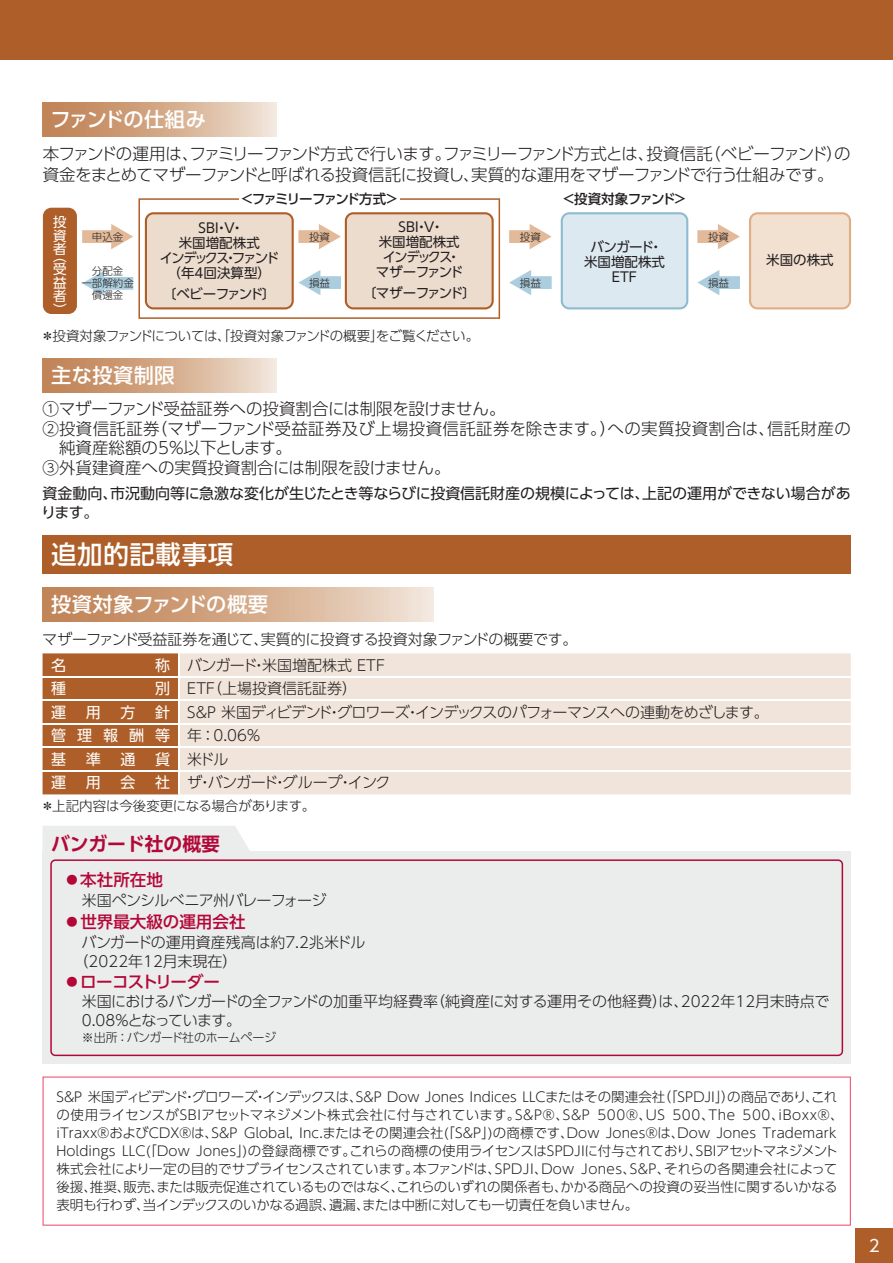
<style>
.page{position:relative;width:893px;height:1263px;background:#fff}
.page>*{position:absolute;margin:0;border:0;box-sizing:border-box;transform-origin:0 0}
.t1{font:25.5px "UD Shin Go Pro Medium 90 pv RKSJ H";letter-spacing:.025em;color:#fff}
.t2{font:20.25px "UD Shin Go Pro Medium 90 pv RKSJ H";letter-spacing:.02em;color:#fff}
.t3{font:20.25px "UD Shin Go Pro Medium 90 pv RKSJ H";letter-spacing:-.035em;color:#fff}
.t4{font:18.75px "UD Shin Go Pro De Bold 90 pv RKSJ H";color:#b30738}
.t5{font:16.5px/21px "UD Shin Go Pro Light 90 pv RKSJ H";letter-spacing:-.04em;color:#231f20}
.t6{font:16.5px "UD Shin Go Pro Light 90 pv RKSJ H";letter-spacing:.02em;color:#231f20}
.t7{font:16.5px "UD Shin Go Pro Light 90 pv RKSJ H";color:#231f20}
.t8{font:16.5px "UD Shin Go Pro Light 90 pv RKSJ H";letter-spacing:-.02em;color:#231f20}
.t9{font:16.5px "UD Shin Go Pro Medium 90 pv RKSJ H";color:#b30738}
.t10{font:16.5px "UD Shin Go Pro Medium 90 pv RKSJ H";letter-spacing:-.04em;color:#b30738}
.t11{font:16.5px "UD Shin Go Pro Regular 90 pv RKSJ H";color:#fff}
.t12{font:15px/18.8px "UD Shin Go Pro Light 90 pv RKSJ H";letter-spacing:-.025em;color:#231f20}
.t13{font:15px/18.8px "UD Shin Go Pro Light 90 pv RKSJ H";color:#231f20}
.t14{font:15px/19.5px "UD Shin Go Pro Regular 90 pv RKSJ H";color:#231f20}
.t15{font:15px/23.5px "UD Shin Go Pro Light 90 pv RKSJ H";letter-spacing:-.045em;color:#231f20}
.t16{font:15px "UD Shin Go Pro Regular 90 pv RKSJ H";color:#fff}
.t17{font:13.5px/18px "UD Shin Go Pro Light 90 pv RKSJ H";color:#231f20}
.t18{font:13.5px/15px "UD Shin Go Pro Regular 90 pv RKSJ H";letter-spacing:-.035em;color:#231f20;text-align:center}
.t19{font:13.5px "UD Shin Go Pro Light 90 pv RKSJ H";letter-spacing:-.045em;color:#231f20}
.t20{font:13.5px/15px "UD Shin Go Pro Regular 90 pv RKSJ H";letter-spacing:-.095em;color:#231f20;text-align:center}
.t21{font:13.5px/15px "UD Shin Go Pro Regular 90 pv RKSJ H";color:#231f20;text-align:center}
.t22{font:13.5px "UD Shin Go Pro Medium 90 pv RKSJ H";letter-spacing:-.13em;color:#231f20}
.t23{font:13.5px "UD Shin Go Pro Medium 90 pv RKSJ H";letter-spacing:-.04em;color:#231f20}
.t24{font:13.5px "UD Shin Go Pro Regular 90 pv RKSJ H";letter-spacing:-.09em;color:#231f20}
.t25{font:13.5px/13.5px "UD Shin Go Pro Regular 90 pv RKSJ V";color:#fff;text-align:justify}
.t26{font:12px "UD Shin Go Pro Light 90 pv RKSJ H";letter-spacing:-.035em;color:#231f20}
.t27{font:10.5px/12px "UD Shin Go Pro Light 90 pv RKSJ H";color:#231f20;text-align:center}
.s1{font-family:"UD Shin Go Pro Regular 90 pv RKSJ H";color:#fff}
</style>
<div class="page">
<div style="left:180px;top:653px;width:670px;height:141px;background:#f1e5db"></div>
<hr style="left:43px;top:676px;width:807px;height:1px;background:#fff">
<hr style="left:43px;top:700px;width:807px;height:1px;background:#fff">
<hr style="left:43px;top:723px;width:807px;height:1px;background:#fff">
<hr style="left:43px;top:747px;width:807px;height:1px;background:#fff">
<hr style="left:43px;top:770px;width:807px;height:1px;background:#fff">
<svg style="left:43px;top:653px;width:135px;height:141px;background:#b36a38"></svg>
<div style="left:43px;top:535px;width:807px;height:39px;background:#ae5f29"></div>
<svg style="left:43px;top:587px;width:391px;height:34px;background:#d5ac8d"></svg>
<svg style="left:43px;top:826px;width:217px;height:26px;background:#eceded"></svg>
<div style="left:43px;top:852px;width:807px;height:212px;background:#ebecec"></div>
<div style="left:50px;top:859px;width:793px;height:197px;border:2px solid #b30738;border-radius:4px"></div>
<svg style="left:43px;top:1077px;width:807px;height:149px"></svg>
<div style="left:43px;top:358px;width:233px;height:34px;background:linear-gradient(to right,#bc7a49,#eee0d2)"></div>
<div style="left:43px;top:208px;width:34px;height:106px;background:#ae5f29;border-radius:9px"></div>
<div style="left:82px;top:230px;width:33px;height:13px;background:#e3ba99"></div>
<div style="left:100px;top:277px;width:33px;height:13px;background:#abcddd"></div>
<svg style="left:82px;top:271px;width:22px;height:25px"></svg>
<div style="left:509px;top:230px;width:24px;height:13px;background:#e3ba99"></div>
<svg style="left:529px;top:224px;width:22px;height:25px"></svg>
<div style="left:527px;top:276px;width:24px;height:13px;background:#abcddd"></div>
<svg style="left:509px;top:270px;width:22px;height:25px"></svg>
<div style="left:697px;top:230px;width:24px;height:13px;background:#e3ba99"></div>
<svg style="left:717px;top:224px;width:23px;height:25px"></svg>
<div style="left:715px;top:276px;width:25px;height:13px;background:#abcddd"></div>
<svg style="left:697px;top:270px;width:22px;height:25px"></svg>
<svg style="left:111px;top:198px;width:389px;height:121px"></svg>
<svg style="left:560px;top:212px;width:128px;height:97px;background:#d7e6ee"></svg>
<svg style="left:749px;top:212px;width:102px;height:97px;background:#f0dcca"></svg>
<div style="left:239px;top:192px;width:160px;height:17px;background:#fff"></div>
<svg style="left:43px;top:102px;width:234px;height:34px;background:#d5ac8d"></svg>
<div style="left:855px;top:1228px;width:37px;height:35px;background:#ae5f29"></div>
<div style="left:0;top:0;width:892px;height:60px;background:#ae5f29"></div>
<h2 class="t3" style="left:50px;top:112px;width:157px">ファンドの仕組み</h2>
<p class="t5" style="left:43px;top:145px;width:809px">本ファンドの運用は、ファミリーファンド方式で行います。ファミリーファンド方式とは、投資信託（ベビーファンド）の資金をまとめてマザーファンドと呼ばれる投資信託に投資し、実質的な運用をマザーファンドで行う仕組みです。</p>
<p class="t25" style="left:53px;top:217px;width:15px">投資者</p>
<p class="t25" style="left:53px;top:251px;width:15px">（受益者）</p>
<p class="t22" style="left:240px;top:194px;width:160px">＜ファミリーファンド方式＞</p>
<p class="t23" style="left:562px;top:194px;width:127px">＜投資対象ファンド＞</p>
<p class="t21" style="left:584px;top:241px;width:83px">バンガード・米国増配株式<br>ETF</p>
<p class="t20" style="left:376px;top:222px;width:89px">ＳＢＩ・Ｖ・<br>米国増配株式インデックス・マザーファンド</p>
<p class="t24" style="left:362px;top:288px;width:115px">〔マザーファンド〕</p>
<p class="t18" style="left:160px;top:222px;width:121px">ＳＢＩ・Ｖ・<br>米国増配株式<br>インデックス・ファンド（年4回決算型）</p>
<p class="t20" style="left:163px;top:288px;width:114px">〔ベビーファンド〕</p>
<p class="t27" style="left:92px;top:232px;width:33px">申込金</p>
<p class="t27" style="left:81px;top:266px;width:54px">分配金<br>一部解約金償還金</p>
<p class="t27" style="left:309px;top:232px;width:22px">投資</p>
<p class="t27" style="left:309px;top:278px;width:22px">損益</p>
<p class="t27" style="left:520px;top:232px;width:22px">投資</p>
<p class="t27" style="left:520px;top:278px;width:22px">損益</p>
<p class="t27" style="left:708px;top:232px;width:22px">投資</p>
<p class="t27" style="left:708px;top:278px;width:22px">損益</p>
<p class="t18" style="left:766px;top:254px;width:69px">米国の株式</p>
<p class="t19" style="left:41px;top:331px;width:440px">＊投資対象ファンドについては、「投資対象ファンドの概要」をご覧ください。</p>
<h2 class="t2" style="left:51px;top:368px;width:125px">主な投資制限</h2>
<p class="t8" style="left:43px;top:403px;width:464px">①マザーファンド受益証券への投資割合には制限を設けません。</p>
<p class="t6" style="left:43px;top:422px;width:809px">② 投資信託証券（マザーファンド受益証券及び上場投資信託証券を除きます。）への実質投資割合は、信託財産の</p>
<p class="t7" style="left:59px;top:442px;width:234px">純資産総額の5％以下とします。</p>
<p class="t7" style="left:43px;top:461px;width:409px">③外貨建資産への実質投資割合には制限を設けません。</p>
<p class="t14" style="left:41px;top:485px;width:811px">資金動向、市況動向等に急激な変化が生じたとき等ならびに投資信託財産の規模によっては、上記の運用ができない場合があります。</p>
<h1 class="t1" style="left:51px;top:545px;width:184px">追加的記載事項</h1>
<h2 class="t2" style="left:51px;top:597px;width:218px">投資対象ファンドの概要</h2>
<p class="t12" style="left:42px;top:632px;width:536px">マザーファンド受益証券を通じて、実質的に投資する投資対象ファンドの概要です。</p>
<p class="t16" style="left:51px;top:660px;width:16px">名</p>
<p class="t13" style="left:155px;top:658px;width:231px"><span class="s1">称</span> バンガード・米国増配株式 ETF</p>
<p class="t16" style="left:51px;top:683px;width:16px">種</p>
<p class="t13" style="left:155px;top:681px;width:203px"><span class="s1">別</span> ＥＴＦ（上場投資信託証券）</p>
<p class="t16" style="left:51px;top:707px;width:16px">運</p>
<p class="t16" style="left:86px;top:707px;width:16px">用</p>
<p class="t16" style="left:120px;top:707px;width:16px">方</p>
<p class="t15" style="left:51px;top:702px;width:719px;text-indent:104px"><span class="s1">針</span> S&amp;P 米国ディビデンド・グロワーズ・インデックスのパフォーマンスへの連動をめざします。<span class="s1">管 理 報 酬 等</span> 年：0.06％</p>
<p class="t16" style="left:51px;top:754px;width:16px">基</p>
<p class="t16" style="left:86px;top:754px;width:16px">準</p>
<p class="t16" style="left:120px;top:754px;width:16px">通</p>
<p class="t12" style="left:155px;top:752px;width:75px"><span class="s1">貨</span> 米ドル</p>
<p class="t16" style="left:51px;top:777px;width:16px">運</p>
<p class="t16" style="left:86px;top:777px;width:16px">用</p>
<p class="t16" style="left:120px;top:777px;width:16px">会</p>
<p class="t12" style="left:155px;top:775px;width:237px"><span class="s1">社</span> ザ・バンガード・グループ・インク</p>
<p class="t17" style="left:41px;top:798px;width:276px">＊上記内容は今後変更になる場合があります。</p>
<h3 class="t4" style="left:51px;top:836px;width:170px">バンガード社の概要</h3>
<p class="t9" style="left:64px;top:873px;width:101px">●本社所在地</p>
<p class="t12" style="left:82px;top:893px;width:246px">米国ペンシルべニア州バレーフォージ</p>
<p class="t9" style="left:64px;top:915px;width:183px">●世界最大級の運用会社</p>
<p class="t13" style="left:74px;top:935px;width:293px;text-indent:8px">バンガードの運用資産残高は約7.2兆米ドル（2022年12月末現在）</p>
<p class="t10" style="left:64px;top:976px;width:158px">●ローコストリーダー</p>
<p class="t12" style="left:82px;top:994px;width:749px">米国におけるバンガードの全ファンドの加重平均経費率（純資産に対する運用その他経費）は、2022年12月末時点で<br>0.08％となっています。</p>
<p class="t26" style="left:82px;top:1033px;width:196px">※出所：バンガード社のホームページ</p>
<p class="t17" style="left:56px;top:1090px;width:788px">S&amp;P 米国ディビデンド・グロワーズ・インデックスは、S&amp;P Dow Jones Indices LLCまたはその関連会社（「SPDJI」）の商品であり、これの使用ライセンスがＳＢＩアセットマネジメント株式会社に付与されています。S&amp;P®、S&amp;P 500®、US 500、The 500、iBoxx®、iTraxx®およびCDX®は、S&amp;P Global, Inc.またはその関連会社(「S&amp;P」)の商標です、Dow Jones®は、Dow Jones Trademark Holdings LLC(「Dow Jones」)の登録商標です。これらの商標の使用ライセンスはSPDJIに付与されており、ＳＢＩアセットマネジメント株式会社により一定の目的でサブライセンスされています。本ファンドは、SPDJI、Dow Jones、S&amp;P、それらの各関連会社によって後援、推奨、販売、または販売促進されているものではなく、これらのいずれの関係者も、かかる商品への投資の妥当性に関するいかなる表明も行わず、当インデックスのいかなる過誤、遺漏、または中断に対しても一切責任を負いません。</p>
<p class="t11" style="left:868px;top:1239px;width:12px">2</p>
</div>
